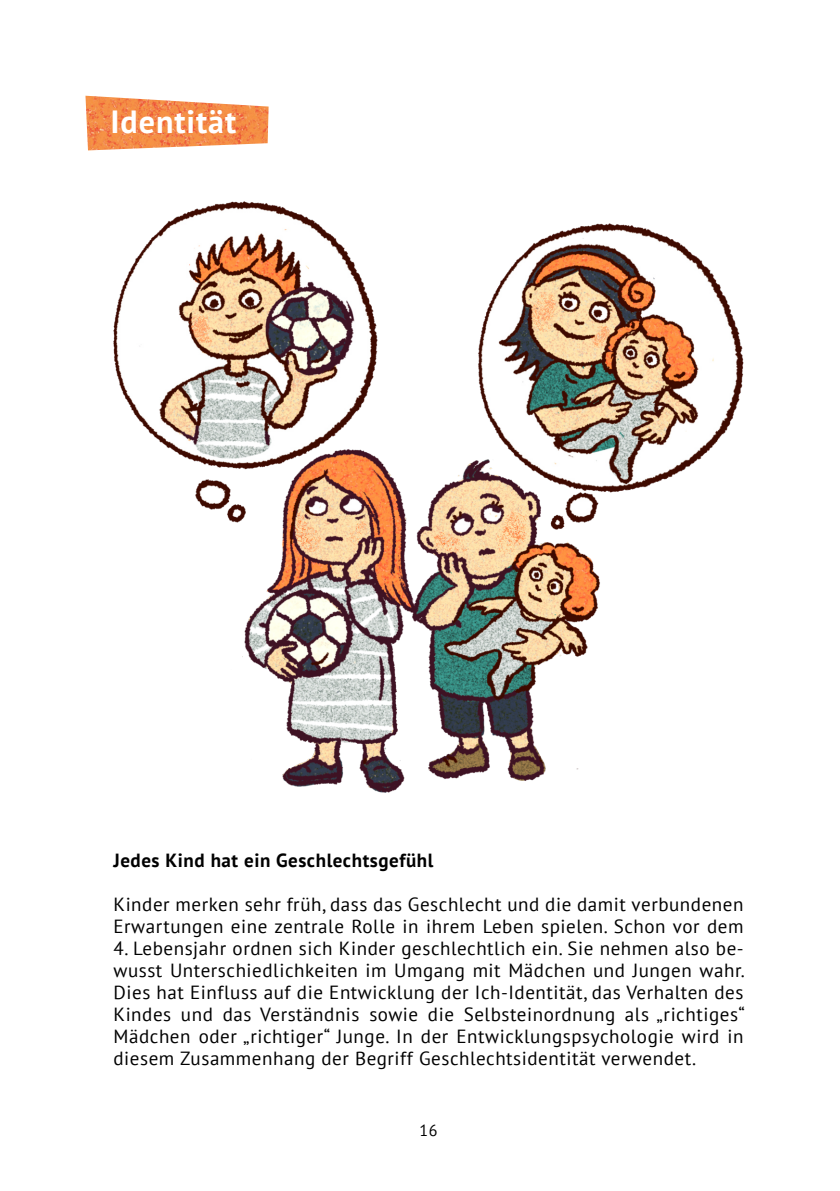
<style>
.page{position:relative;width:840px;height:1191px;background:#fff}
.page>*{position:absolute;margin:0;border:0;box-sizing:border-box;transform-origin:0 0}
.t1{font:700 32px "PT Sans";letter-spacing:.03em;color:#fff}
.t2{font:19px/22px "PT Sans";letter-spacing:.03em;color:#000}
.t3{font:700 19px "PT Sans";letter-spacing:.03em;color:#000}
.t4{font:16px "PT Sans";color:#000}
</style>
<div class="page">
<img style="left:85px;top:96px;width:183px;height:54px">
<img style="left:113px;top:201px;width:630px;height:592px">
<h1 class="t1" style="left:110px;top:109px;width:127px">Identität</h1>
<p class="t3" style="left:113px;top:852px;width:321px">Jedes Kind hat ein Geschlechtsgefühl</p>
<p class="t2" style="left:113px;top:895px;width:631px">Kinder merken sehr früh, dass das Geschlecht und die damit verbundenen<br>Erwartungen eine zentrale Rolle in ihrem Leben spielen. Schon vor dem</p>
<p class="t2" style="left:113px;top:939px;width:632px;text-align:justify">4. Lebensjahr ordnen sich Kinder geschlechtlich ein. Sie nehmen also be&shy;wusst Unterschiedlichkeiten im Umgang mit Mädchen und Jungen wahr.<br>Dies hat Einfluss auf die Entwicklung der Ich-Identität, das Verhalten des Kindes und das Verständnis sowie die Selbsteinordnung als „richtiges“ Mädchen oder „richtiger“ Junge. In der Entwicklungspsychologie wird in diesem Zusammenhang der Begriff Geschlechtsidentität verwendet.</p>
<p class="t4" style="left:419px;top:1123px;width:19px">16</p>
</div>
